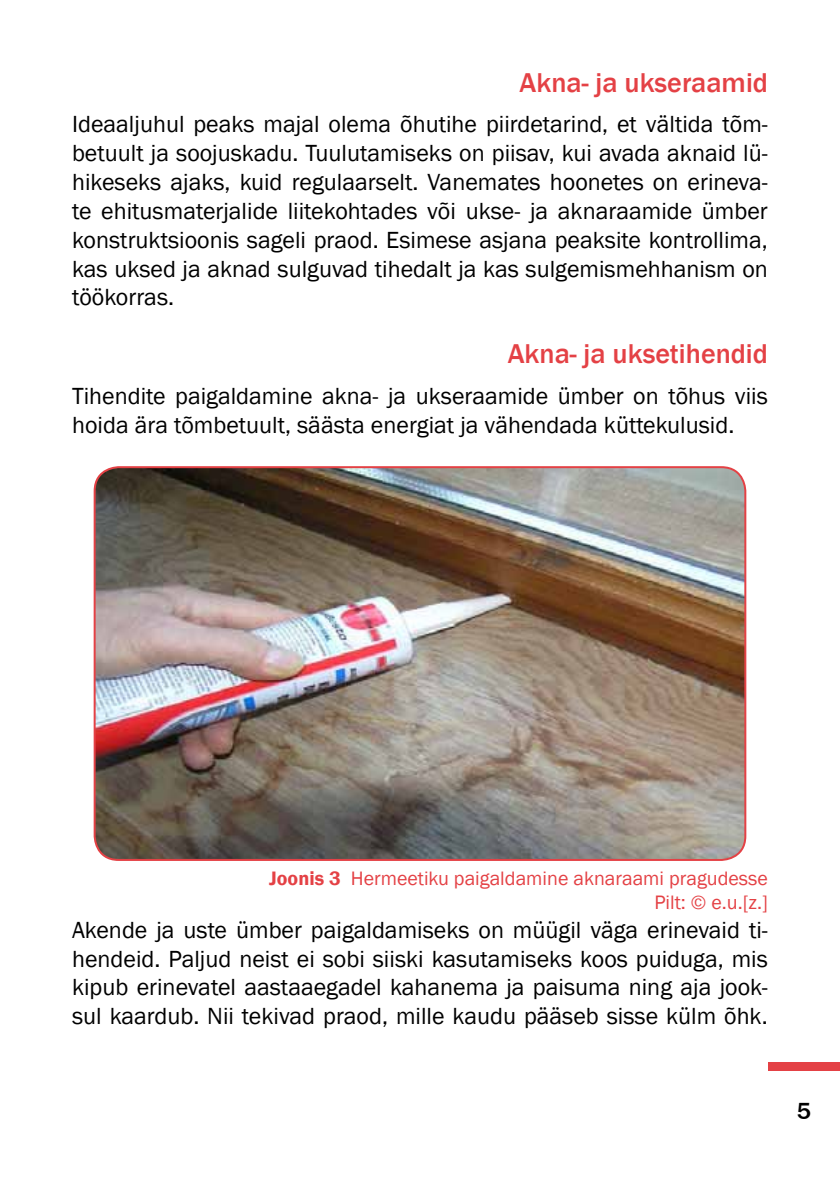
<style>
.page{position:relative;width:840px;height:1191px;background:#fff}
.page>*{position:absolute;margin:0;border:0;box-sizing:border-box;transform-origin:0 0}
.t1{font:500 28px "Franklin Gothic";color:#e44145}
.t2{font:24px/28.8px "Franklin Gothic";color:#000;text-align:justify}
.t3{font:500 24px "Franklin Gothic";color:#000}
.t4{font:20px/24px "Franklin Gothic";color:#e44145;text-align:right}
.s1{font-weight:600}
</style>
<div class="page">
<div style="left:767px;top:1062px;width:72px;height:8px;background:#e44145"></div>
<img style="left:95px;top:467px;width:650px;height:393px">
<div style="left:94px;top:466px;width:652px;height:395px;border:2px solid #e44145;border-radius:24px"></div>
<p class="t1" style="left:519px;top:65px;width:250px">Akna- ja ukseraamid</p>
<p class="t2" style="left:72px;top:111px;width:697px">Ideaaljuhul peaks majal olema õhutihe piirdetarind, et vältida tõm&shy;betuult ja soojuskadu. Tuulutamiseks on piisav, kui avada aknaid lü&shy;hikeseks ajaks, kuid regulaarselt. Vanemates hoonetes on erineva&shy;te ehitusmaterjalide liitekohtades või ukse- ja aknaraamide ümber konstruktsioonis sageli praod. Esimese asjana peaksite kontrollima, kas uksed ja aknad sulguvad tihedalt ja kas sulgemismehhanism on töökorras.</p>
<p class="t1" style="left:507px;top:336px;width:262px">Akna- ja uksetihendid</p>
<p class="t2" style="left:72px;top:382px;width:696px">Tihendite paigaldamine akna- ja ukseraamide ümber on tõhus viis hoida ära tõmbetuult, säästa energiat ja vähendada küttekulusid.</p>
<p class="t4" style="left:269px;top:866px;width:500px"><span class="s1">Joonis 3</span> Hermeetiku paigaldamine aknaraami pragudesse<br>Pilt: © e.u.[z.]</p>
<p class="t2" style="left:72px;top:916px;width:697px">Akende ja uste ümber paigaldamiseks on müügil väga erinevaid ti&shy;hendeid. Paljud neist ei sobi siiski kasutamiseks koos puiduga, mis kipub erinevatel aastaaegadel kahanema ja paisuma ning aja jook&shy;sul kaardub. Nii tekivad praod, mille kaudu pääseb sisse külm õhk.</p>
<p class="t3" style="left:796px;top:1096px;width:16px">5</p>
</div>
